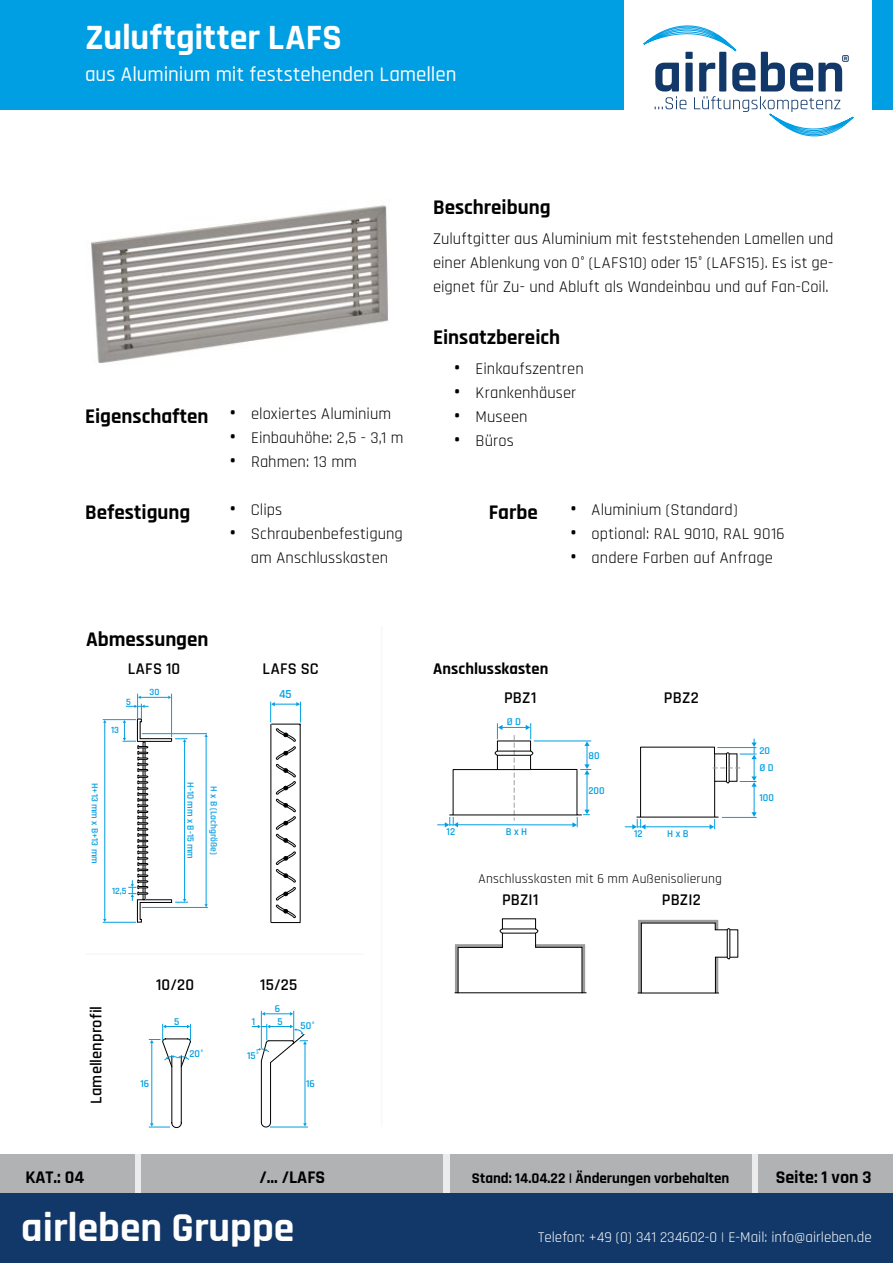
<style>
.page{position:relative;width:893px;height:1263px;background:#fff}
.page>*{position:absolute;margin:0;border:0;box-sizing:border-box;transform-origin:0 0}
.t1{font:700 41.55px "Rajdhani";color:#fff}
.t2{font:700 36px "Rajdhani";color:#fff}
.t3{font:700 21px "Rajdhani";color:#000}
.t4{font:500 21px "Rajdhani";letter-spacing:-.005em;color:#fff}
.t5{font:700 18px "Rajdhani";color:#000}
.t6{font:16.5px/24px "Rajdhani";letter-spacing:.005em;color:#000;text-align:justify}
.t7{font:600 16.5px "Rajdhani";letter-spacing:.01em;color:#000}
.t8{font:700 16.5px "Rajdhani";letter-spacing:.005em;color:#000}
.t9{font:15px "Rajdhani";color:#fff}
.t10{font:700 15px "Rajdhani";color:#000}
.t11{font:13.5px "Rajdhani";letter-spacing:.015em;color:#000}
.t12{font:600 12.3px "Rajdhani";color:#009ee3}
.t13{font:600 10.5px "Rajdhani";color:#009fe3}
.t14{font:600 10.5px "Rajdhani";color:#009ee3}
.t15{font:600 9.6px "Rajdhani";color:#009ee3}
.s1{font-weight:700;font-size:21px}
</style>
<div class="page">
<div style="left:0;top:1193px;width:893px;height:70px;background:#113868"></div>
<div style="left:0;top:1154px;width:893px;height:39px;background:#ececec"></div>
<div style="left:758px;top:1154px;width:135px;height:39px;background:#b1b2b3"></div>
<div style="left:0;top:1154px;width:135px;height:39px;background:#b1b2b3"></div>
<div style="left:450px;top:1154px;width:302px;height:39px;background:#b1b2b3"></div>
<div style="left:141px;top:1154px;width:302px;height:39px;background:#b1b2b3"></div>
<div style="left:0;top:0;width:893px;height:109px;background:#009ee3"></div>
<div style="left:625px;top:0;width:247px;height:149px;background:#fff"></div>
<svg style="left:454px;top:918px;width:133px;height:76px"></svg>
<hr style="left:458px;top:992px;width:124px;height:1px;background:#000">
<hr style="left:502px;top:929px;width:34px;height:1px;background:#000">
<hr style="left:502px;top:933px;width:33px;height:1px;background:#000">
<svg style="left:637px;top:919px;width:94px;height:75px"></svg>
<svg style="left:437px;top:723px;width:154px;height:104px"></svg>
<svg style="left:625px;top:738px;width:132px;height:91px"></svg>
<img style="left:91px;top:202px;width:297px;height:161px">
<hr style="left:103px;top:922px;width:33px;height:1px;background:#009ee3">
<hr style="left:103px;top:719px;width:33px;height:1px;background:#009ee3">
<hr style="left:105px;top:722px;width:1px;height:197px;background:#009ee3">
<hr style="left:142px;top:733px;width:65px;height:1px;background:#009ee3">
<hr style="left:142px;top:907px;width:66px;height:1px;background:#009ee3">
<hr style="left:206px;top:736px;width:1px;height:169px;background:#009ee3">
<svg style="left:123px;top:694px;width:65px;height:229px"></svg>
<svg style="left:270px;top:702px;width:31px;height:221px"></svg>
<hr style="left:270px;top:1127px;width:38px;height:1px;background:#009ee3">
<svg style="left:252px;top:1011px;width:56px;height:116px"></svg>
<svg style="left:149px;top:1024px;width:42px;height:104px"></svg>
<hr style="left:381px;top:626px;width:1px;height:501px;background:#f7f7f7">
<hr style="left:86px;top:953px;width:278px;height:2px;background:#f7f7f7">
<svg style="left:643px;top:26px;width:210px;height:110px"></svg>
<h2 class="t2" style="left:85px;top:16px;width:258px">Zuluftgitter LAFS</h2>
<p class="t4" style="left:85px;top:62px;width:373px">aus Aluminium mit feststehenden Lamellen</p>
<p class="t3" style="left:433px;top:195px;width:119px">Beschreibung</p>
<p class="t6" style="left:433px;top:228px;width:402px">Zuluftgitter aus Aluminium mit feststehenden Lamellen und einer Ablenkung von 0° (LAFS10) oder 15° (LAFS15). Es ist ge&shy;eignet für Zu- und Abluft als Wandeinbau und auf Fan-Coil.</p>
<p class="t3" style="left:433px;top:324px;width:129px">Einsatzbereich</p>
<p class="t6" style="left:454px;top:357px;width:131px"><span class="s1">•</span> Einkaufszentren</p>
<p class="t6" style="left:454px;top:381px;width:124px"><span class="s1">•</span> Krankenhäuser</p>
<p class="t6" style="left:454px;top:405px;width:75px"><span class="s1">•</span> Museen</p>
<p class="t6" style="left:454px;top:429px;width:61px"><span class="s1">•</span> Büros</p>
<p class="t6" style="left:85px;top:402px;width:308px"><span class="s1">Eigenschaften •</span> eloxiertes Aluminium</p>
<p class="t6" style="left:230px;top:426px;width:175px"><span class="s1">•</span> Einbauhöhe: 2,5 - 3,1 m</p>
<p class="t6" style="left:230px;top:450px;width:129px"><span class="s1">•</span> Rahmen: 13 mm</p>
<p class="t3" style="left:85px;top:499px;width:107px">Befestigung</p>
<p class="t3" style="left:489px;top:499px;width:51px">Farbe</p>
<p class="t6" style="left:570px;top:498px;width:169px"><span class="s1">•</span> Aluminium (Standard)</p>
<p class="t6" style="left:570px;top:522px;width:216px"><span class="s1">•</span> optional: RAL 9010, RAL 9016</p>
<p class="t6" style="left:570px;top:546px;width:204px"><span class="s1">•</span> andere Farben auf Anfrage</p>
<p class="t6" style="left:230px;top:498px;width:54px"><span class="s1">•</span> Clips</p>
<p class="t6" style="left:230px;top:522px;width:175px;text-align:center"><span class="s1">•</span> Schraubenbefestigung am Anschlusskasten</p>
<p class="t3" style="left:86px;top:626px;width:124px">Abmessungen</p>
<p class="t7" style="left:128px;top:659px;width:54px">LAFS 10</p>
<p class="t8" style="left:433px;top:659px;width:117px">Anschlusskasten</p>
<p class="t7" style="left:263px;top:659px;width:58px">LAFS SC</p>
<p class="t15" style="left:126px;top:696px;width:6px">5</p>
<p class="t15" style="left:111px;top:724px;width:9px">13</p>
<p class="t15" style="left:150px;top:686px;width:11px">30</p>
<p class="t15" style="left:100px;top:783px;width:82px;rotate:90deg">H+13 mm x B+13 mm</p>
<p class="t15" style="left:196px;top:782px;width:78px;rotate:90deg">H-10 mm x B-15 mm</p>
<p class="t15" style="left:220px;top:786px;width:70px;rotate:90deg">H x B (Lochgröße)</p>
<p class="t12" style="left:279px;top:687px;width:14px">45</p>
<p class="t13" style="left:447px;top:825px;width:10px">12</p>
<p class="t7" style="left:504px;top:688px;width:34px">PBZ1</p>
<p class="t13" style="left:507px;top:715px;width:16px">Ø D</p>
<p class="t13" style="left:506px;top:825px;width:23px">B x H</p>
<p class="t13" style="left:588px;top:749px;width:13px">80</p>
<p class="t13" style="left:588px;top:784px;width:18px">200</p>
<p class="t7" style="left:664px;top:688px;width:36px">PBZ2</p>
<p class="t13" style="left:634px;top:827px;width:10px">12</p>
<p class="t13" style="left:667px;top:827px;width:23px">H x B</p>
<p class="t15" style="left:112px;top:885px;width:16px">12,5</p>
<p class="t7" style="left:86px;top:1104px;width:100px;rotate:-90deg">Lamellenprofil</p>
<p class="t7" style="left:156px;top:975px;width:39px">10/20</p>
<p class="t7" style="left:260px;top:975px;width:39px">15/25</p>
<p class="t14" style="left:140px;top:1077px;width:10px">16</p>
<p class="t14" style="left:174px;top:1016px;width:7px">5</p>
<p class="t14" style="left:189px;top:1047px;width:16px">20°</p>
<p class="t14" style="left:275px;top:1002px;width:7px">6</p>
<p class="t14" style="left:252px;top:1016px;width:5px">1</p>
<p class="t14" style="left:278px;top:1016px;width:7px">5</p>
<p class="t14" style="left:247px;top:1049px;width:14px">15°</p>
<p class="t14" style="left:301px;top:1020px;width:16px">50°</p>
<p class="t14" style="left:306px;top:1077px;width:10px">16</p>
<p class="t11" style="left:478px;top:871px;width:245px">Anschlusskasten mit 6 mm Außenisolierung</p>
<p class="t7" style="left:502px;top:890px;width:38px">PBZI1</p>
<p class="t7" style="left:662px;top:890px;width:40px">PBZI2</p>
<p class="t13" style="left:759px;top:745px;width:12px">20</p>
<p class="t13" style="left:759px;top:761px;width:16px">Ø D</p>
<p class="t13" style="left:759px;top:791px;width:16px">100</p>
<p class="t5" style="left:26px;top:1166px;width:60px">KAT.: 04</p>
<p class="t5" style="left:260px;top:1166px;width:67px">/... /LAFS</p>
<p class="t10" style="left:472px;top:1169px;width:259px">Stand: 14.04.22 | Änderungen vorbehalten</p>
<p class="t5" style="left:776px;top:1166px;width:98px">Seite: 1 von 3</p>
<h1 class="t1" style="left:21px;top:1202px;width:275px">airleben Gruppe</h1>
<p class="t9" style="left:538px;top:1228px;width:335px">Telefon: +49 (0) 341 234602-0 | E-Mail: info@airleben.de</p>
</div>
